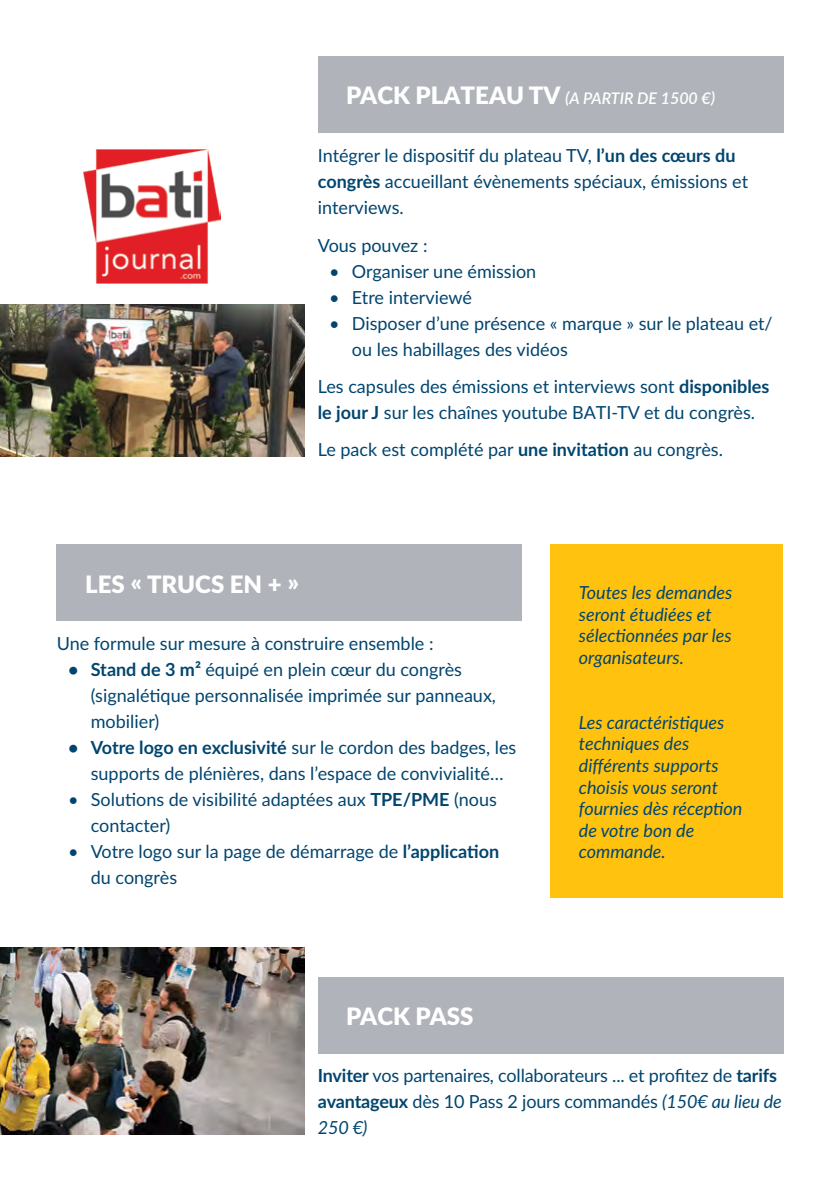
<style>
.page{position:relative;width:840px;height:1191px;background:#fff}
.page>*{position:absolute;margin:0;border:0;box-sizing:border-box;transform-origin:0 0}
.t1{font:900 24px "Lato";color:#fff}
.t2{font:18px/26px "Lato";color:#00456f}
.t3{font:italic 18px/21.6px "Lato";color:#00456f}
.t4{font:italic 600 16px "Lato";color:#fff}
.s1{font-weight:900;font-style:normal;font-size:24px}
.s2{font-weight:700}
.s3{font-style:italic}
</style>
<div class="page">
<div style="left:317px;top:57px;width:465px;height:76px;background:#b0b3b9"></div>
<div style="left:317px;top:977px;width:465px;height:76px;background:#b0b3b9"></div>
<div style="left:57px;top:545px;width:465px;height:76px;background:#b0b3b9"></div>
<div style="left:550px;top:545px;width:232px;height:353px;background:#ffc20e"></div>
<img style="left:0;top:304px;width:304px;height:152px">
<img style="left:84px;top:148px;width:137px;height:136px">
<img style="left:0;top:947px;width:304px;height:187px">
<h1 class="t1" style="left:346px;top:77px;width:32px">PACK</h1>
<h1 class="t1" style="left:415px;top:77px;width:32px">PLATEA</h1>
<p class="t4" style="left:506px;top:87px;width:210px"><span class="s1">U TV</span> (A PARTIR DE 1500 €)</p>
<p class="t2" style="left:317px;top:142px;width:431px">Intégrer le dispositif du plateau TV, <span class="s2">l’un des cœurs du congrès</span> accueillant évènements spéciaux, émissions et interviews.</p>
<p class="t2" style="left:317px;top:231px;width:111px">Vous pouvez :</p>
<p class="t2" style="left:329px;top:257px;width:208px">• Organiser une émission</p>
<p class="t2" style="left:329px;top:283px;width:144px">• Etre interviewé</p>
<p class="t2" style="left:352px;top:309px;width:422px;text-indent:-23px">• Disposer d’une présence « marque » sur le plateau et/ ou les habillages des vidéos</p>
<p class="t2" style="left:317px;top:373px;width:453px">Les capsules des émissions et interviews sont <span class="s2">disponibles le jour J</span> sur les chaînes youtube BATI-TV et du congrès.</p>
<p class="t2" style="left:317px;top:436px;width:406px">Le pack est complété par <span class="s2">une invitation</span> au congrès.</p>
<h1 class="t1" style="left:85px;top:566px;width:215px">LES « TRUCS EN + »</h1>
<p class="t2" style="left:57px;top:629px;width:378px">Une formule sur mesure à construire ensemble :</p>
<p class="t2" style="left:91px;top:655px;width:406px;text-indent:-23px"><span class="s2">• Stand de 3 m²</span> équipé en plein cœur du congrès (signalétique personnalisée imprimée sur panneaux, mobilier)</p>
<p class="t2" style="left:68px;top:733px;width:449px;text-align:center"><span class="s2">• Votre logo en exclusivité</span> sur le cordon des badges, les supports de plénières, dans l’espace de convivialité…</p>
<p class="t2" style="left:91px;top:785px;width:407px;text-indent:-23px">• Solutions de visibilité adaptées aux <span class="s2">TPE/PME</span> (nous contacter)</p>
<p class="t2" style="left:91px;top:837px;width:410px;text-indent:-23px">• Votre logo sur la page de démarrage de <span class="s2">l’application </span>du congrès</p>
<h1 class="t1" style="left:346px;top:998px;width:129px">PACK PASS</h1>
<p class="t3" style="left:578px;top:581px;width:155px">Toutes les demandes seront étudiées et sélectionnées par les organisateurs.</p>
<p class="t3" style="left:578px;top:710px;width:165px">Les caractéristiques techniques des différents supports choisis vous seront fournies dès réception de votre bon de commande.</p>
<p class="t2" style="left:317px;top:1061px;width:465px"><span class="s2">Inviter</span> vos partenaires, collaborateurs ... et profitez de <span class="s2">tarifs avantageux</span> dès 10 Pass 2 jours commandés <span class="s3">(150€ au lieu de<br>250 €)</span></p>
</div>
